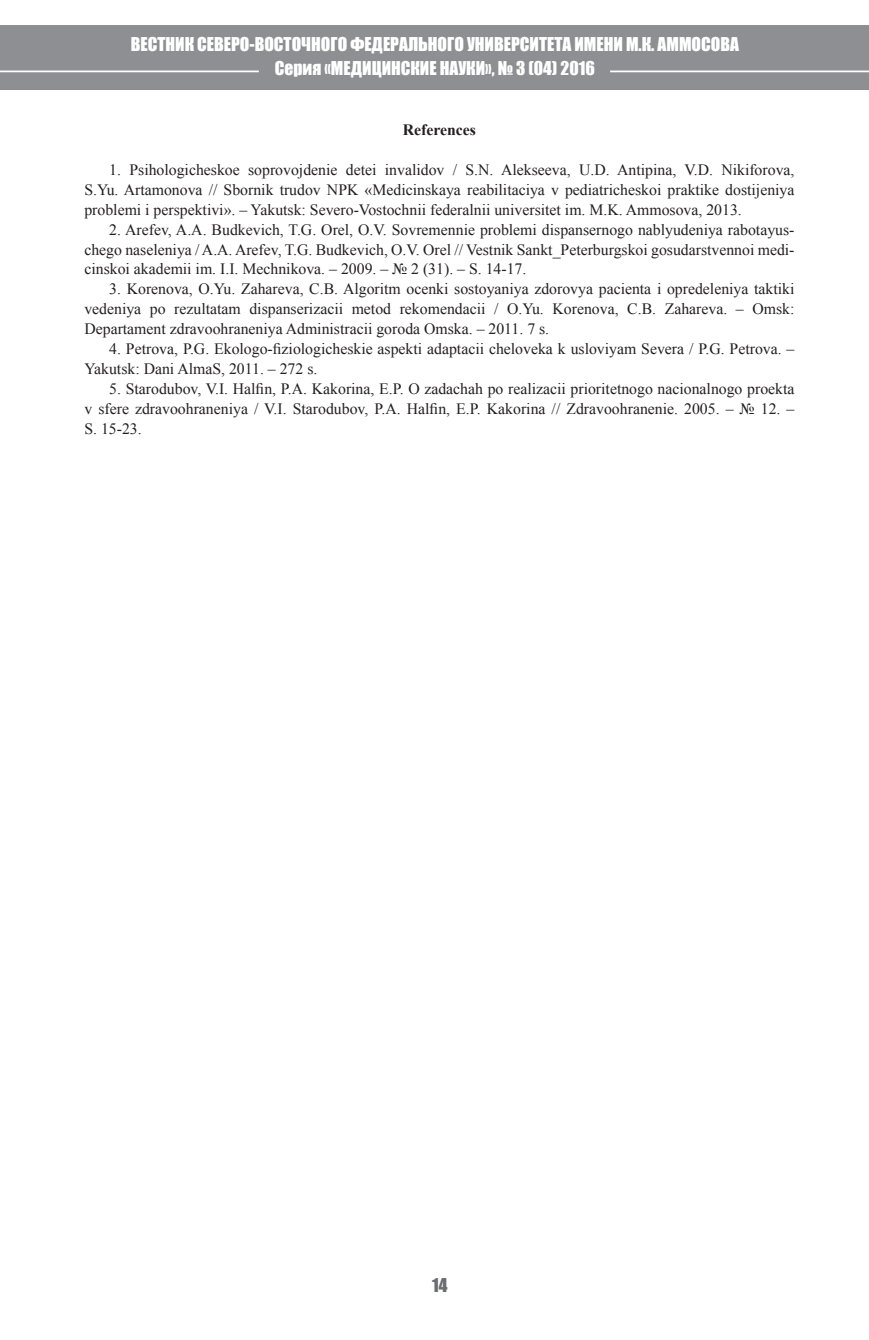
<style>
.page{position:relative;width:869px;height:1340px;background:#fff}
.page>*{position:absolute;margin:0;border:0;box-sizing:border-box;transform-origin:0 0}
.t1{font:17.5px/24.5px "Impact";color:#fff;text-align:center}
.t2{font:17.5px "Impact";color:#6c6d70}
.Обычный{font:15.75px/19.9px "Times New Roman";color:#231f20;text-align:justify}
.Обычный-2{font:700 15.75px "Times New Roman";color:#231f20}
</style>
<div class="page">
<div style="left:0;top:25px;width:868px;height:64px;background:#8d8f92"></div>
<hr style="left:0;top:71px;width:259px;height:1px;background:#fff">
<hr style="left:610px;top:71px;width:258px;height:1px;background:#fff">
<p class="t1" style="left:131px;top:31px;width:609px">ВЕСТНИК СЕВЕРО-ВОСТОЧНОГО ФЕДЕРАЛЬНОГО УНИВЕРСИТЕТА ИМЕНИ М.К. АММОСОВА<br>Серия «МЕДИЦИНСКИЕ НАУКИ», № 3 (04) 2016</p>
<p class="Обычный-2" style="left:402px;top:119px;width:75px">References</p>
<p class="Обычный" style="left:84px;top:159px;width:711px;text-indent:25px">1. Psihologicheskoe soprovojdenie detei invalidov / S.N. Alekseeva, U.D. Antipina, V.D. Nikiforova, S.Yu. Artamonova // Sbornik trudov NPK «Medicinskaya reabilitaciya v pediatricheskoi praktike dostijeniya problemi i perspektivi». – Yakutsk: Severo-Vostochnii federalnii universitet im. M.K. Ammosovа, 2013.</p>
<p class="Обычный" style="left:84px;top:219px;width:711px;text-indent:25px">2. Arefev, A.A. Budkevich, T.G. Orel, O.V. Sovremennie problemi dispansernogo nablyudeniya rabotayus&shy;chego naseleniya / A.A. Arefev, T.G. Budkevich, O.V. Orel // Vestnik Sankt_Peterburgskoi gosudarstvennoi medi&shy;cinskoi akademii im. I.I. Mechnikova. – 2009. – № 2 (31). – S. 14-17.</p>
<p class="Обычный" style="left:84px;top:279px;width:711px;text-indent:25px">3. Korenova, O.Yu. Zahareva, C.B. Algoritm ocenki sostoyaniya zdorovya pacienta i opredeleniya taktiki vedeniya po rezultatam dispanserizacii metod rekomendacii / O.Yu. Korenova, C.B. Zahareva. – Omsk:<br>Departament zdravoohraneniya Administracii goroda Omska. – 2011. 7 s.</p>
<p class="Обычный" style="left:84px;top:339px;width:711px;text-indent:25px">4. Petrova, P.G. Ekologo-fiziologicheskie aspekti adaptacii cheloveka k usloviyam Severa / P.G. Petrova. –<br>Yakutsk: Dani AlmaS, 2011. – 272 s.</p>
<p class="Обычный" style="left:84px;top:379px;width:711px;text-indent:25px">5. Starodubov, V.I. Halfin, P.A. Kakorina, E.P. O zadachah po realizacii prioritetnogo nacionalnogo proekta v sfere zdravoohraneniya / V.I. Starodubov, P.A. Halfin, E.P. Kakorina // Zdravoohranenie. 2005. – № 12. – S. 15-23.</p>
<p class="t2" style="left:432px;top:1271px;width:17px">14</p>
</div>
